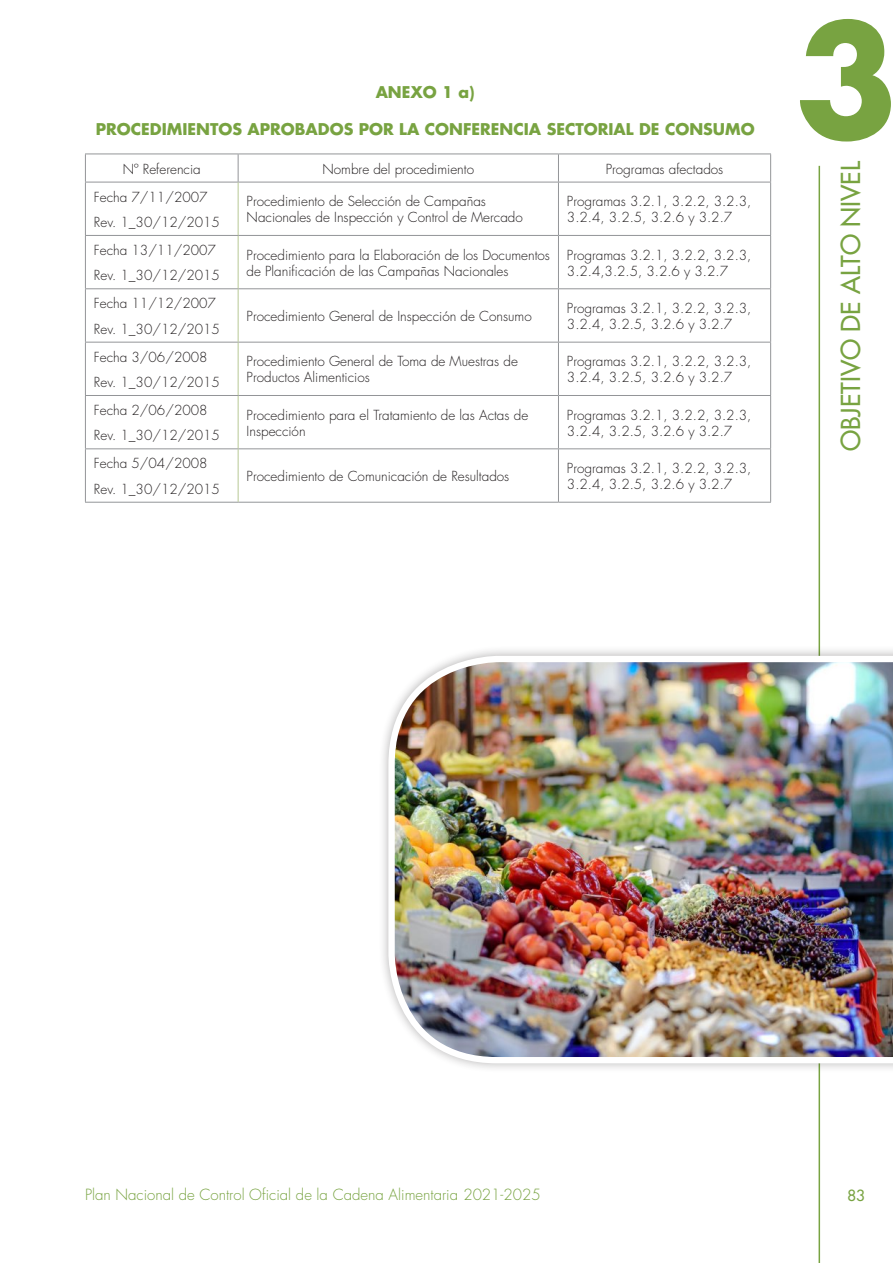
<style>
.page{position:relative;width:893px;height:1263px;background:#fff}
.page>*{position:absolute;margin:0;border:0;box-sizing:border-box;transform-origin:0 0}
.t1{font:700 150.6px "Futura Std";color:#78a341}
.t2{font:500 25.5px "Futura Std";color:#78a341}
.t3{font:700 15.75px "Futura Std";color:#78a341}
.t4{font:300 15px "Futura Std";color:#78a341}
.t5{font:500 15px "Futura Std";color:#78a341}
.t6{font:300 13.5px/16.2px "Futura Std";color:#231f20}
</style>
<div class="page">
<hr style="left:819px;top:166px;width:1px;height:1097px;background:#78a341">
<hr style="left:85px;top:154px;width:153px;height:1px;background:#939598">
<svg style="left:85px;top:154px;width:1px;height:28px"></svg>
<hr style="left:238px;top:154px;width:320px;height:1px;background:#939598">
<svg style="left:238px;top:154px;width:1px;height:28px"></svg>
<hr style="left:558px;top:154px;width:213px;height:1px;background:#939598">
<svg style="left:558px;top:154px;width:1px;height:28px"></svg>
<svg style="left:770px;top:154px;width:1px;height:28px"></svg>
<hr style="left:85px;top:182px;width:153px;height:1px;background:#939598">
<hr style="left:85px;top:182px;width:1px;height:53px;background:#939598">
<hr style="left:238px;top:182px;width:320px;height:1px;background:#939598">
<hr style="left:558px;top:182px;width:213px;height:1px;background:#939598">
<hr style="left:558px;top:182px;width:1px;height:53px;background:#939598">
<hr style="left:770px;top:182px;width:1px;height:53px;background:#939598">
<hr style="left:85px;top:235px;width:153px;height:1px;background:#939598">
<hr style="left:85px;top:236px;width:1px;height:52px;background:#939598">
<hr style="left:238px;top:235px;width:320px;height:1px;background:#939598">
<hr style="left:558px;top:235px;width:213px;height:1px;background:#939598">
<hr style="left:558px;top:236px;width:1px;height:52px;background:#939598">
<hr style="left:770px;top:236px;width:1px;height:52px;background:#939598">
<hr style="left:85px;top:288px;width:153px;height:1px;background:#939598">
<hr style="left:85px;top:289px;width:1px;height:53px;background:#939598">
<hr style="left:238px;top:288px;width:320px;height:1px;background:#939598">
<hr style="left:558px;top:288px;width:213px;height:1px;background:#939598">
<hr style="left:558px;top:289px;width:1px;height:53px;background:#939598">
<hr style="left:770px;top:289px;width:1px;height:53px;background:#939598">
<hr style="left:85px;top:342px;width:153px;height:1px;background:#939598">
<hr style="left:85px;top:342px;width:1px;height:53px;background:#939598">
<hr style="left:238px;top:342px;width:320px;height:1px;background:#939598">
<hr style="left:558px;top:342px;width:213px;height:1px;background:#939598">
<hr style="left:558px;top:342px;width:1px;height:53px;background:#939598">
<hr style="left:770px;top:342px;width:1px;height:53px;background:#939598">
<hr style="left:85px;top:395px;width:153px;height:1px;background:#939598">
<hr style="left:85px;top:396px;width:1px;height:52px;background:#939598">
<hr style="left:238px;top:395px;width:320px;height:1px;background:#939598">
<hr style="left:558px;top:395px;width:213px;height:1px;background:#939598">
<hr style="left:558px;top:396px;width:1px;height:52px;background:#939598">
<hr style="left:770px;top:396px;width:1px;height:52px;background:#939598">
<hr style="left:85px;top:448px;width:153px;height:1px;background:#939598">
<hr style="left:85px;top:449px;width:1px;height:53px;background:#939598">
<hr style="left:238px;top:448px;width:320px;height:1px;background:#939598">
<hr style="left:558px;top:448px;width:213px;height:1px;background:#939598">
<hr style="left:558px;top:449px;width:1px;height:53px;background:#939598">
<hr style="left:770px;top:449px;width:1px;height:53px;background:#939598">
<hr style="left:85px;top:502px;width:153px;height:1px;background:#939598">
<hr style="left:238px;top:502px;width:320px;height:1px;background:#939598">
<hr style="left:558px;top:502px;width:213px;height:1px;background:#939598">
<hr style="left:238px;top:182px;width:1px;height:53px;background:#b7c894">
<hr style="left:238px;top:236px;width:1px;height:52px;background:#b7c894">
<hr style="left:238px;top:289px;width:1px;height:53px;background:#b7c894">
<hr style="left:238px;top:342px;width:1px;height:53px;background:#b7c894">
<hr style="left:238px;top:396px;width:1px;height:52px;background:#b7c894">
<hr style="left:238px;top:449px;width:1px;height:53px;background:#b7c894">
<div style="left:378px;top:645px;width:515px;height:429px;background:#231f20;opacity:.3"></div>
<img style="left:388px;top:656px;width:505px;height:407px">
<p class="t3" style="left:376px;top:82px;width:101px">ANEXO 1 a)</p>
<p class="t3" style="left:96px;top:118px;width:660px">PROCEDIMIENTOS APROBADOS POR LA CONFERENCIA SECTORIAL DE CONSUMO</p>
<p class="t6" style="left:123px;top:161px;width:80px">Nº Referencia</p>
<p class="t6" style="left:322px;top:161px;width:153px">Nombre del procedimiento</p>
<p class="t6" style="left:606px;top:161px;width:119px">Programas afectados</p>
<p class="t6" style="left:94px;top:189px;width:115px">Fecha 7/11/2007</p>
<p class="t6" style="left:94px;top:214px;width:127px">Rev. 1_30/12/2015</p>
<p class="t6" style="left:247px;top:194px;width:278px">Procedimiento de Selección de Campañas<br>Nacionales de Inspección y Control de Mercado</p>
<p class="t6" style="left:567px;top:194px;width:186px">Programas 3.2.1, 3.2.2, 3.2.3,<br>3.2.4, 3.2.5, 3.2.6 y 3.2.7</p>
<p class="t6" style="left:94px;top:242px;width:123px">Fecha 13/11/2007</p>
<p class="t6" style="left:94px;top:268px;width:127px">Rev. 1_30/12/2015</p>
<p class="t6" style="left:247px;top:247px;width:305px">Procedimiento para la Elaboración de los Documentos de Planificación de las Campañas Nacionales</p>
<p class="t6" style="left:567px;top:247px;width:186px">Programas 3.2.1, 3.2.2, 3.2.3,<br>3.2.4,3.2.5, 3.2.6 y 3.2.7</p>
<p class="t6" style="left:94px;top:296px;width:123px">Fecha 11/12/2007</p>
<p class="t6" style="left:94px;top:321px;width:127px">Rev. 1_30/12/2015</p>
<p class="t6" style="left:247px;top:308px;width:287px">Procedimiento General de Inspección de Consumo</p>
<p class="t6" style="left:567px;top:300px;width:186px">Programas 3.2.1, 3.2.2, 3.2.3,<br>3.2.4, 3.2.5, 3.2.6 y 3.2.7</p>
<p class="t6" style="left:94px;top:349px;width:115px">Fecha 3/06/2008</p>
<p class="t6" style="left:94px;top:374px;width:127px">Rev. 1_30/12/2015</p>
<p class="t6" style="left:247px;top:354px;width:273px">Procedimiento General de Toma de Muestras de<br>Productos Alimenticios</p>
<p class="t6" style="left:567px;top:354px;width:186px">Programas 3.2.1, 3.2.2, 3.2.3,<br>3.2.4, 3.2.5, 3.2.6 y 3.2.7</p>
<p class="t6" style="left:94px;top:402px;width:115px">Fecha 2/06/2008</p>
<p class="t6" style="left:94px;top:428px;width:127px">Rev. 1_30/12/2015</p>
<p class="t6" style="left:247px;top:407px;width:283px">Procedimiento para el Tratamiento de las Actas de<br>Inspección</p>
<p class="t6" style="left:567px;top:407px;width:186px">Programas 3.2.1, 3.2.2, 3.2.3,<br>3.2.4, 3.2.5, 3.2.6 y 3.2.7</p>
<p class="t6" style="left:94px;top:456px;width:115px">Fecha 5/04/2008</p>
<p class="t6" style="left:94px;top:481px;width:127px">Rev. 1_30/12/2015</p>
<p class="t6" style="left:247px;top:468px;width:264px">Procedimiento de Comunicación de Resultados</p>
<p class="t6" style="left:567px;top:460px;width:186px">Programas 3.2.1, 3.2.2, 3.2.3,<br>3.2.4, 3.2.5, 3.2.6 y 3.2.7</p>
<h1 class="t1" style="left:795px;top:-20px;width:105px">3</h1>
<h2 class="t2" style="left:835px;top:451px;width:291px;rotate:-90deg">OBJETIVO DE ALTO NIVEL</h2>
<p class="t4" style="left:85px;top:1186px;width:457px">Plan Nacional de Control Oficial de la Cadena Alimentaria 2021-2025</p>
<p class="t5" style="left:847px;top:1186px;width:19px">83</p>
</div>
